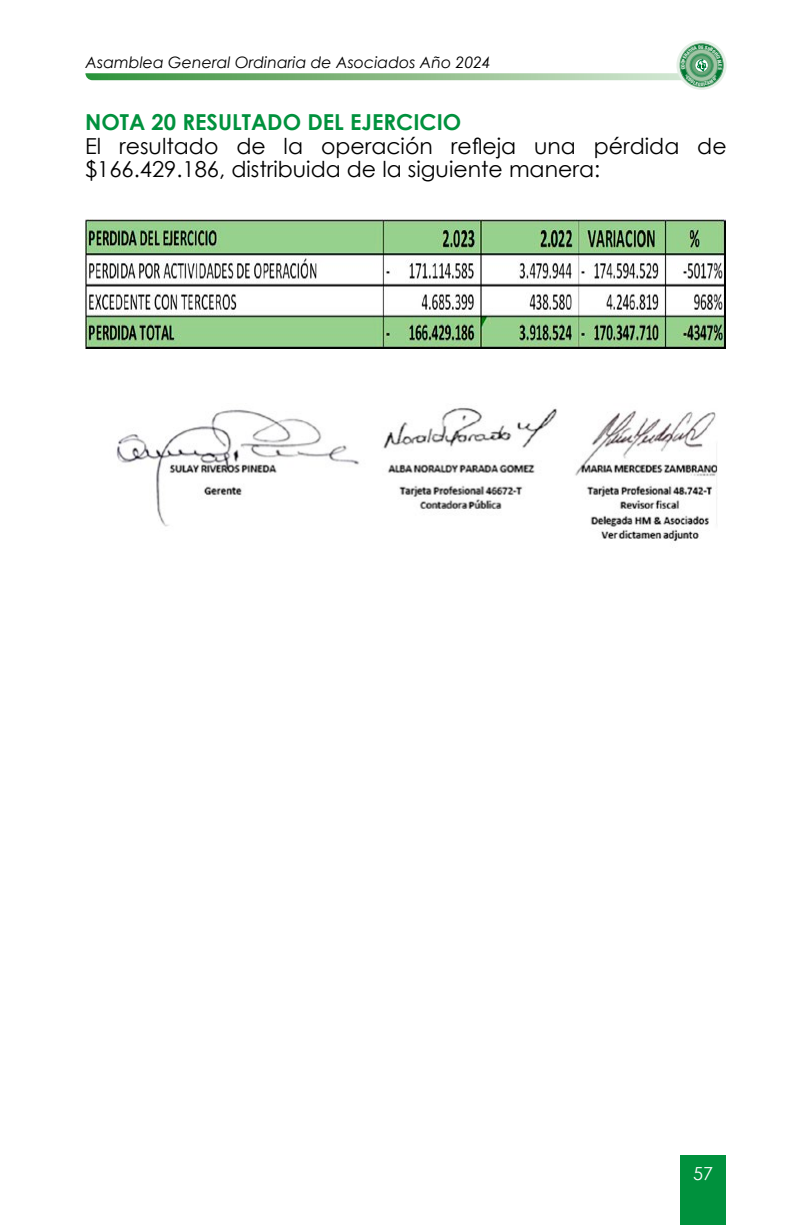
<style>
.page{position:relative;width:794px;height:1225px;background:#fff}
.page>*{position:absolute;margin:0;border:0;box-sizing:border-box;transform-origin:0 0}
.t1{font:22px/23.6px "Century Gothic";color:#000}
.t2{font:700 22px "Century Gothic";color:#00913d}
.t3{font:18px "Century Gothic";color:#fff}
.t4{font:italic 15.8px "Century Gothic";color:#000}
</style>
<div class="page">
<svg style="left:676px;top:40px;width:50px;height:50px"></svg>
<div style="left:680px;top:44px;width:43px;height:43px;border:1px solid #5a9f6f;border-radius:50%"></div>
<div style="left:680px;top:1155px;width:46px;height:70px;background:#00913d"></div>
<img style="left:85px;top:220px;width:641px;height:129px">
<img style="left:116px;top:407px;width:602px;height:135px">
<svg style="left:85px;top:45px;width:637px;height:41px"></svg>
<p class="t4" style="left:86px;top:51px;width:407px">Asamblea General Ordinaria de Asociados Año 2024</p>
<p class="t2" style="left:85px;top:105px;width:378px">NOTA 20 RESULTADO DEL EJERCICIO</p>
<p class="t1" style="left:85px;top:133px;width:643px">El resultado de la operación refleja una pérdida de $166.429.186, distribuida de la siguiente manera:</p>
<p class="t3" style="left:693px;top:1160px;width:21px">57</p>
</div>
